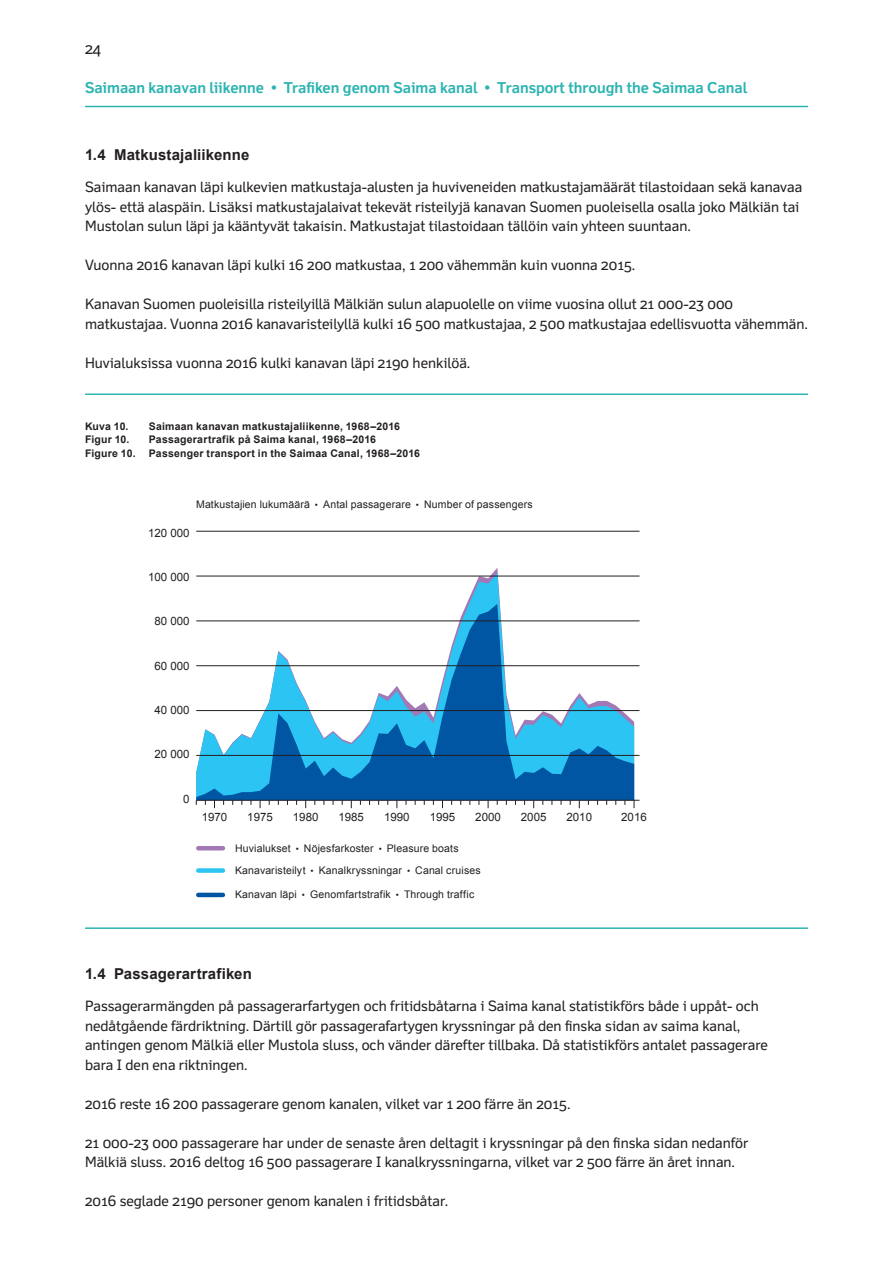
<style>
.page{position:relative;width:893px;height:1263px;background:#fff}
.page>*{position:absolute;margin:0;border:0;box-sizing:border-box;transform-origin:0 0}
.t1{font:700 15px "Felbridge Std";color:#2db4b2}
.t2{font:700 15px "Arial";letter-spacing:.01em;color:#231f20}
.t3{font:15px "Felbridge Std";color:#231f20}
.t4{font:14.25px/19.5px "Felbridge Std";color:#231f20}
.t5{font:11.55px "Arial";color:#231f20}
.t6{font:10.5px/21.3px "Arial";letter-spacing:.015em;color:#231f20}
.t7{font:700 10.5px "Arial";letter-spacing:.02em;color:#231f20}
.s1{font-size:9px}
</style>
<div class="page">
<hr style="left:85px;top:106px;width:723px;height:1px;background:#2db4b2">
<hr style="left:85px;top:393px;width:723px;height:2px;background:#2db4b2">
<hr style="left:85px;top:927px;width:723px;height:2px;background:#2db4b2">
<hr style="left:198px;top:846px;width:25px;height:4px;background:#a278b5">
<div style="left:198px;top:868px;width:25px;height:5px;background:#2bc4f3"></div>
<hr style="left:198px;top:893px;width:25px;height:4px;background:#0156a3">
<svg style="left:196px;top:573px;width:438px;height:31px"></svg>
<svg style="left:196px;top:604px;width:438px;height:196px"></svg>
<hr style="left:196px;top:800px;width:443px;height:1px;background:#231f20">
<hr style="left:196px;top:755px;width:443px;height:1px;background:#231f20">
<hr style="left:196px;top:710px;width:443px;height:1px;background:#231f20">
<hr style="left:196px;top:665px;width:443px;height:1px;background:#231f20">
<hr style="left:196px;top:621px;width:443px;height:1px;background:#231f20">
<hr style="left:196px;top:576px;width:443px;height:1px;background:#231f20">
<hr style="left:196px;top:531px;width:443px;height:1px;background:#231f20">
<p class="t3" style="left:85px;top:40px;width:18px">24</p>
<p class="t1" style="left:85px;top:79px;width:664px">Saimaan kanavan liikenne • Trafiken genom Saima kanal • Transport through the Saimaa Canal</p>
<p class="t2" style="left:85px;top:144px;width:166px">1.4 Matkustajaliikenne</p>
<p class="t4" style="left:85px;top:177px;width:719px">Saimaan kanavan läpi kulkevien matkustaja-alusten ja huviveneiden matkustajamäärät tilastoidaan sekä kanavaa ylös- että alaspäin. Lisäksi matkustajalaivat tekevät risteilyjä kanavan Suomen puoleisella osalla joko Mälkiän tai<br>Mustolan sulun läpi ja kääntyvät takaisin. Matkustajat tilastoidaan tällöin vain yhteen suuntaan.</p>
<p class="t4" style="left:85px;top:255px;width:552px">Vuonna 2016 kanavan läpi kulki 16 200 matkustaa, 1 200 vähemmän kuin vuonna 2015.</p>
<p class="t4" style="left:85px;top:294px;width:724px">Kanavan Suomen puoleisilla risteilyillä Mälkiän sulun alapuolelle on viime vuosina ollut 21 000-23 000 matkustajaa. Vuonna 2016 kanavaristeilyllä kulki 16 500 matkustajaa, 2 500 matkustajaa edellisvuotta vähemmän.</p>
<p class="t4" style="left:85px;top:352px;width:387px">Huvialuksissa vuonna 2016 kulki kanavan läpi 2190 henkilöä.</p>
<p class="t7" style="left:85px;top:419px;width:45px">Kuva 10.</p>
<p class="t7" style="left:149px;top:419px;width:253px">Saimaan kanavan matkustajaliikenne, 1968–2016</p>
<p class="t7" style="left:85px;top:432px;width:46px">Figur 10.</p>
<p class="t7" style="left:149px;top:432px;width:229px">Passagerartrafik på Saima kanal, 1968–2016</p>
<p class="t7" style="left:85px;top:446px;width:52px">Figure 10.</p>
<p class="t7" style="left:149px;top:446px;width:273px">Passenger transport in the Saimaa Canal, 1968–2016</p>
<p class="t6" style="left:196px;top:493px;width:338px">Matkustajien lukumäärä <span class="s1">•</span> Antal passagerare <span class="s1">•</span> Number of passengers</p>
<p class="t5" style="left:148px;top:525px;width:43px">120 000</p>
<p class="t5" style="left:148px;top:569px;width:43px">100 000</p>
<p class="t5" style="left:154px;top:614px;width:37px">80 000</p>
<p class="t5" style="left:154px;top:658px;width:37px">60 000</p>
<p class="t5" style="left:154px;top:702px;width:37px">40 000</p>
<p class="t5" style="left:154px;top:747px;width:37px">20 000</p>
<p class="t5" style="left:183px;top:791px;width:8px">0</p>
<p class="t5" style="left:202px;top:809px;width:27px">1970</p>
<p class="t5" style="left:247px;top:809px;width:27px">1975</p>
<p class="t5" style="left:293px;top:809px;width:27px">1980</p>
<p class="t5" style="left:338px;top:809px;width:27px">1985</p>
<p class="t5" style="left:384px;top:809px;width:27px">1990</p>
<p class="t5" style="left:430px;top:809px;width:27px">1995</p>
<p class="t5" style="left:475px;top:809px;width:27px">2000</p>
<p class="t5" style="left:521px;top:809px;width:27px">2005</p>
<p class="t5" style="left:566px;top:809px;width:27px">2010</p>
<p class="t5" style="left:621px;top:809px;width:27px">2016</p>
<p class="t6" style="left:235px;top:838px;width:247px">Huvialukset <span class="s1">•</span> Nöjesfarkoster <span class="s1">•</span> Pleasure boats<br>Kanavaristeilyt <span class="s1">•</span> Kanalkryssningar <span class="s1">•</span> Canal cruises</p>
<p class="t6" style="left:235px;top:883px;width:241px">Kanavan läpi <span class="s1">•</span> Genomfartstrafik <span class="s1">•</span> Through traffic</p>
<p class="t2" style="left:85px;top:963px;width:168px">1.4 Passagerartrafiken</p>
<p class="t4" style="left:85px;top:996px;width:684px">Passagerarmängden på passagerarfartygen och fritidsbåtarna i Saima kanal statistikförs både i uppåt- och nedåtgående färdriktning. Därtill gör passagerafartygen kryssningar på den finska sidan av saima kanal, antingen genom Mälkiä eller Mustola sluss, och vänder därefter tillbaka. Då statistikförs antalet passagerare bara I den ena riktningen.</p>
<p class="t4" style="left:85px;top:1093px;width:487px">2016 reste 16 200 passagerare genom kanalen, vilket var 1 200 färre än 2015.</p>
<p class="t4" style="left:85px;top:1132px;width:665px">21 000-23 000 passagerare har under de senaste åren deltagit i kryssningar på den finska sidan nedanför<br>Mälkiä sluss. 2016 deltog 16 500 passagerare I kanalkryssningarna, vilket var 2 500 färre än året innan.</p>
<p class="t4" style="left:85px;top:1191px;width:365px">2016 seglade 2190 personer genom kanalen i fritidsbåtar.</p>
</div>
